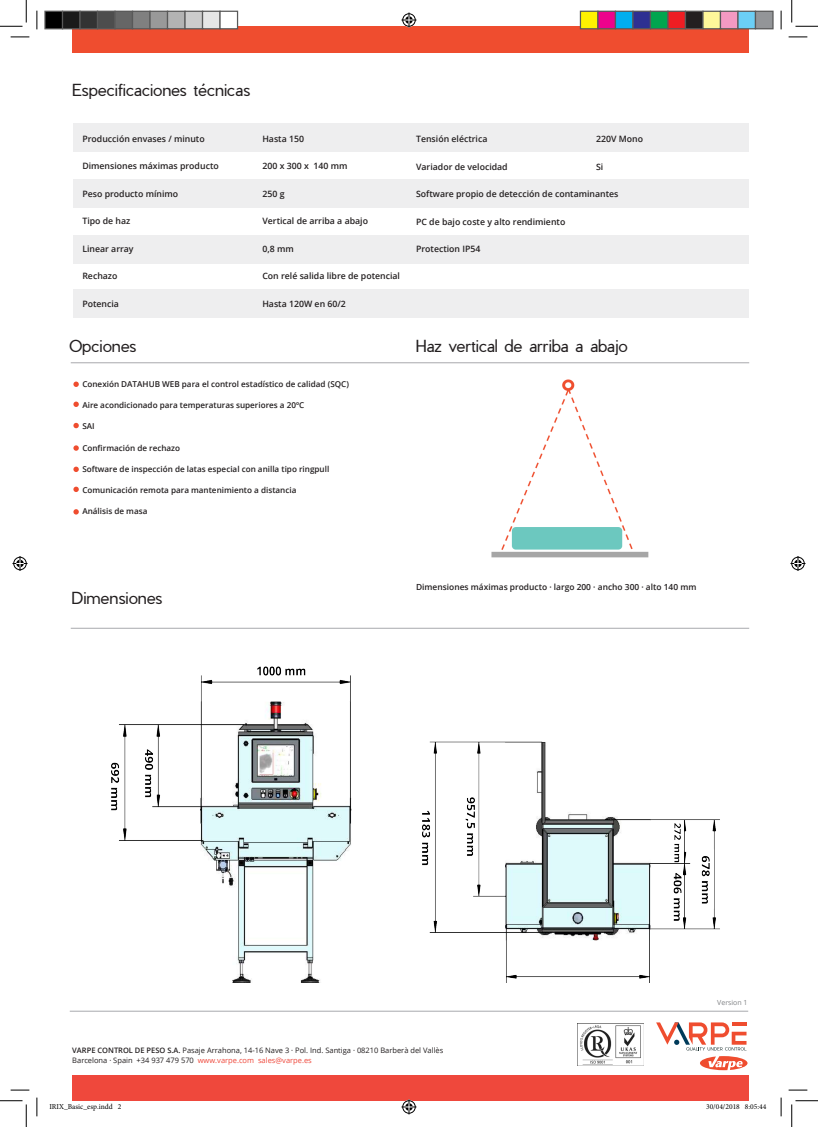
<style>
.page{position:relative;width:818px;height:1127px;background:#fff}
.page>*{position:absolute;margin:0;border:0;box-sizing:border-box;transform-origin:0 0}
.t1{font:300 16.25px "Pier Sans";letter-spacing:-.015em;color:#231f20}
.t2{font:600 8.75px "Open Sans";color:#231f20}
.t3{font:600 8.38px "Open Sans";color:#231f20}
.t4{font:600 8.12px "Open Sans";color:#231f20}
.t5{font:7.5px "Open Sans";color:#231f20}
.t6{font:7.5px "Minion Pro";color:#000}
.t7{font:7px "Open Sans";color:#808285}
.s1{font-weight:600}
.s2{color:#ef483b}
</style>
<div class="page">
<div style="left:72px;top:26px;width:677px;height:27px;background:#ef4d2f"></div>
<div style="left:73px;top:123px;width:675px;height:29px;background:#eeeeef"></div>
<div style="left:73px;top:179px;width:675px;height:29px;background:#eeeeef"></div>
<div style="left:73px;top:235px;width:675px;height:28px;background:#eeeeef"></div>
<div style="left:73px;top:289px;width:675px;height:29px;background:#eeeeef"></div>
<hr style="left:71px;top:627px;width:678px;height:1px;background:#a8a9ad">
<img style="left:73px;top:627px;width:656px;height:354px">
<hr style="left:70px;top:1010px;width:678px;height:1px;background:#a8a9ad">
<img style="left:578px;top:1023px;width:66px;height:42px">
<svg style="left:656px;top:1022px;width:91px;height:47px"></svg>
<svg style="left:73px;top:381px;width:6px;height:6px"></svg>
<svg style="left:73px;top:401px;width:6px;height:6px"></svg>
<svg style="left:73px;top:423px;width:6px;height:5px"></svg>
<svg style="left:73px;top:445px;width:6px;height:5px"></svg>
<svg style="left:73px;top:466px;width:6px;height:6px"></svg>
<svg style="left:73px;top:486px;width:6px;height:6px"></svg>
<svg style="left:73px;top:509px;width:6px;height:5px"></svg>
<hr style="left:71px;top:362px;width:678px;height:1px;background:#a8a9ad">
<div style="left:72px;top:1075px;width:677px;height:25px;background:#ef483c"></div>
<img style="left:491px;top:379px;width:158px;height:179px">
<svg style="left:11px;top:36px;width:18px;height:2px"></svg>
<svg style="left:788px;top:36px;width:19px;height:2px"></svg>
<svg style="left:11px;top:1089px;width:18px;height:1px"></svg>
<svg style="left:788px;top:1089px;width:19px;height:1px"></svg>
<svg style="left:36px;top:11px;width:2px;height:18px"></svg>
<svg style="left:36px;top:1097px;width:2px;height:18px"></svg>
<svg style="left:780px;top:11px;width:2px;height:18px"></svg>
<svg style="left:780px;top:1097px;width:2px;height:18px"></svg>
<svg style="left:0;top:0;width:27px;height:27px"></svg>
<svg style="left:0;top:1100px;width:27px;height:26px"></svg>
<svg style="left:791px;top:0;width:27px;height:27px"></svg>
<svg style="left:791px;top:1100px;width:27px;height:26px"></svg>
<svg style="left:401px;top:13px;width:15px;height:15px"></svg>
<svg style="left:401px;top:1099px;width:15px;height:15px"></svg>
<svg style="left:13px;top:556px;width:15px;height:15px"></svg>
<svg style="left:790px;top:556px;width:15px;height:15px"></svg>
<div style="left:45px;top:11px;width:18px;height:18px;background:#000"></div>
<div style="left:44px;top:11px;width:19px;height:18px;border:1px solid #595959"></div>
<div style="left:63px;top:11px;width:17px;height:18px;background:#1a1a1a"></div>
<div style="left:62px;top:11px;width:19px;height:18px;border:1px solid #595959"></div>
<div style="left:80px;top:11px;width:18px;height:18px;background:#333"></div>
<div style="left:79px;top:11px;width:19px;height:18px;border:1px solid #595959"></div>
<div style="left:98px;top:11px;width:17px;height:18px;background:#4d4d4d"></div>
<div style="left:97px;top:11px;width:19px;height:18px;border:1px solid #595959"></div>
<div style="left:115px;top:11px;width:18px;height:18px;background:#666"></div>
<div style="left:114px;top:11px;width:19px;height:18px;border:1px solid #595959"></div>
<div style="left:133px;top:11px;width:17px;height:18px;background:#808080"></div>
<div style="left:132px;top:11px;width:19px;height:18px;border:1px solid #595959"></div>
<div style="left:150px;top:11px;width:18px;height:18px;background:#999"></div>
<div style="left:149px;top:11px;width:19px;height:18px;border:1px solid #595959"></div>
<div style="left:168px;top:11px;width:17px;height:18px;background:#b3b3b3"></div>
<div style="left:167px;top:11px;width:19px;height:18px;border:1px solid #595959"></div>
<div style="left:185px;top:11px;width:18px;height:18px;background:#ccc"></div>
<div style="left:184px;top:11px;width:19px;height:18px;border:1px solid #595959"></div>
<div style="left:203px;top:11px;width:17px;height:18px;background:#e6e6e6"></div>
<div style="left:202px;top:11px;width:19px;height:18px;border:1px solid #595959"></div>
<div style="left:220px;top:11px;width:18px;height:18px;background:#fff"></div>
<div style="left:219px;top:11px;width:19px;height:18px;border:1px solid #595959"></div>
<div style="left:580px;top:11px;width:18px;height:18px;background:#fff101"></div>
<div style="left:580px;top:11px;width:18px;height:18px;border:1px solid #595959"></div>
<div style="left:598px;top:11px;width:17px;height:18px;background:#ed028c"></div>
<div style="left:597px;top:11px;width:19px;height:18px;border:1px solid #595959"></div>
<div style="left:615px;top:11px;width:18px;height:18px;background:#00aeef"></div>
<div style="left:615px;top:11px;width:18px;height:18px;border:1px solid #595959"></div>
<div style="left:633px;top:11px;width:17px;height:18px;background:#2e3092"></div>
<div style="left:632px;top:11px;width:19px;height:18px;border:1px solid #595959"></div>
<div style="left:650px;top:11px;width:18px;height:18px;background:#00a54f"></div>
<div style="left:650px;top:11px;width:18px;height:18px;border:1px solid #595959"></div>
<div style="left:668px;top:11px;width:17px;height:18px;background:#ee1d23"></div>
<div style="left:667px;top:11px;width:19px;height:18px;border:1px solid #595959"></div>
<div style="left:685px;top:11px;width:18px;height:18px;background:#231f20"></div>
<div style="left:685px;top:11px;width:18px;height:18px;border:1px solid #595959"></div>
<div style="left:703px;top:11px;width:17px;height:18px;background:#fff79a"></div>
<div style="left:702px;top:11px;width:19px;height:18px;border:1px solid #595959"></div>
<div style="left:720px;top:11px;width:18px;height:18px;background:#f499c2"></div>
<div style="left:720px;top:11px;width:18px;height:18px;border:1px solid #595959"></div>
<div style="left:738px;top:11px;width:17px;height:18px;background:#6bcff6"></div>
<div style="left:737px;top:11px;width:19px;height:18px;border:1px solid #595959"></div>
<div style="left:755px;top:11px;width:18px;height:18px;background:#939598"></div>
<div style="left:755px;top:11px;width:18px;height:18px;border:1px solid #595959"></div>
<p class="t1" style="left:72px;top:79px;width:180px">Especificaciones técnicas</p>
<p class="t2" style="left:82px;top:132px;width:124px">Producción envases / minuto</p>
<p class="t2" style="left:262px;top:132px;width:43px">Hasta 150</p>
<p class="t2" style="left:82px;top:160px;width:138px">Dimensiones máximas producto</p>
<p class="t2" style="left:262px;top:160px;width:86px">200 x 300 x 140 mm</p>
<p class="t2" style="left:82px;top:187px;width:97px">Peso producto mínimo</p>
<p class="t2" style="left:262px;top:187px;width:24px">250 g</p>
<p class="t2" style="left:82px;top:215px;width:50px">Tipo de haz</p>
<p class="t2" style="left:262px;top:215px;width:107px">Vertical de arriba a abajo</p>
<p class="t2" style="left:82px;top:242px;width:53px">Linear array</p>
<p class="t2" style="left:262px;top:242px;width:33px">0,8 mm</p>
<p class="t2" style="left:82px;top:270px;width:37px">Rechazo</p>
<p class="t2" style="left:262px;top:270px;width:139px">Con relé salida libre de potencial</p>
<p class="t2" style="left:82px;top:297px;width:38px">Potencia</p>
<p class="t2" style="left:262px;top:297px;width:85px">Hasta 120W en 60/2</p>
<p class="t1" style="left:69px;top:335px;width:69px">Opciones</p>
<p class="t4" style="left:82px;top:378px;width:268px">Conexión DATAHUB WEB para el control estadístico de calidad (SQC)</p>
<p class="t4" style="left:82px;top:399px;width:223px">Aire acondicionado para temperaturas superiores a 20ºC</p>
<p class="t4" style="left:82px;top:420px;width:14px">SAI</p>
<p class="t4" style="left:82px;top:442px;width:99px">Confirmación de rechazo</p>
<p class="t4" style="left:82px;top:463px;width:248px">Software de inspección de latas especial con anilla tipo ringpull</p>
<p class="t4" style="left:82px;top:484px;width:216px">Comunicación remota para mantenimiento a distancia</p>
<p class="t4" style="left:82px;top:505px;width:67px">Análisis de masa</p>
<p class="t2" style="left:416px;top:133px;width:73px">Tensión eléctrica</p>
<p class="t2" style="left:596px;top:133px;width:49px">220V Mono</p>
<p class="t2" style="left:416px;top:160px;width:93px">Variador de velocidad</p>
<p class="t2" style="left:596px;top:160px;width:9px">Si</p>
<p class="t2" style="left:416px;top:188px;width:204px">Software propio de detección de contaminantes</p>
<p class="t2" style="left:416px;top:215px;width:151px">PC de bajo coste y alto rendimiento</p>
<p class="t2" style="left:416px;top:243px;width:66px">Protection IP54</p>
<p class="t1" style="left:416px;top:335px;width:213px">Haz vertical de arriba a abajo</p>
<p class="t1" style="left:72px;top:587px;width:92px">Dimensiones</p>
<p class="t3" style="left:416px;top:580px;width:282px">Dimensiones máximas producto · largo 200 · ancho 300 · alto 140 mm</p>
<p class="t5" style="left:72px;top:1044px;width:372px"><span class="s1">VARPE CONTROL DE PESO S.A.</span> Pasaje Arrahona, 14-16 Nave 3 · Pol. Ind. Santiga · 08210 Barberà del Vallès</p>
<p class="t5" style="left:72px;top:1054px;width:241px">Barcelona · Spain +34 937 479 570 <span class="s2">www.varpe.com sales@varpe.es</span></p>
<p class="t7" style="left:717px;top:997px;width:32px">Version 1</p>
<p class="t6" style="left:49px;top:1101px;width:74px">IRIX_Basic_esp.indd 2</p>
<p class="t6" style="left:706px;top:1101px;width:62px">30/04/2018 8:05:44</p>
</div>
